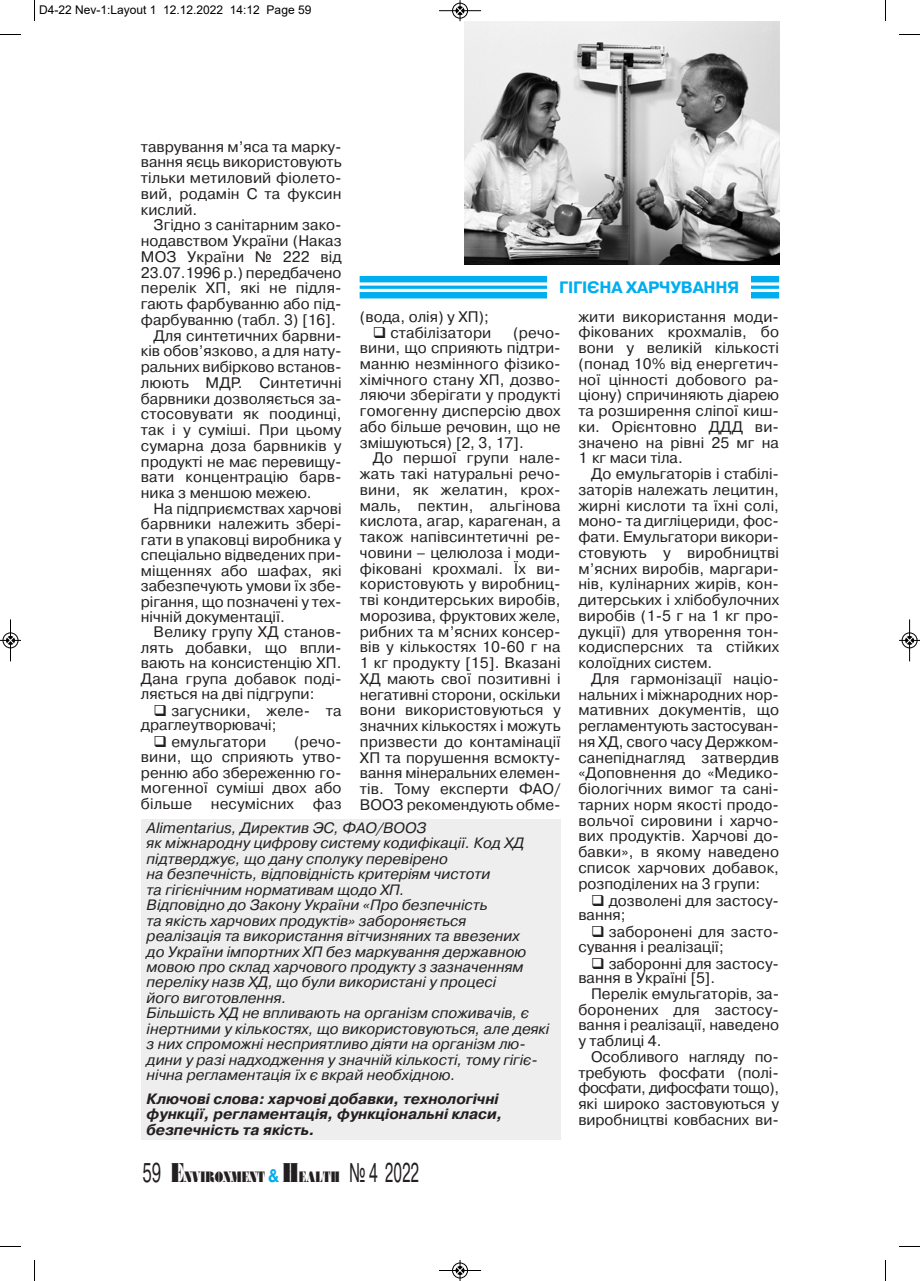
<style>
.page{position:relative;width:920px;height:1281px;background:#fff}
.page>*{position:absolute;margin:0;border:0;box-sizing:border-box;transform-origin:0 0}
.t1{font:700 16.5px "Pragmatica C";letter-spacing:-.015em;color:#00aeef}
.t2{font:15.3px/15.8px "Pragmatica C";color:#231f20;text-align:justify}
.t3{font:italic 15px/15.5px "Pragmatica C";color:#231f20}
.t4{font:italic 700 15px/15.5px "Pragmatica C";color:#231f20}
.t5{font:15px "Fat Face C";letter-spacing:.005em;color:#231f20}
.t6{font:12px "Arial";color:#000}
.s1{font-family:"Pragmatica C";font-size:27px}
.s2{font-size:27px}
.s3{font-family:"Pragmatica C";font-weight:700;font-size:18px;color:#00aeef}
</style>
<div class="page">
<img style="left:464px;top:22px;width:315px;height:242px">
<div style="left:359px;top:276px;width:420px;height:6px;background:#00aeef"></div>
<hr style="left:359px;top:286px;width:420px;height:3px;background:#00aeef">
<div style="left:359px;top:292px;width:420px;height:6px;background:#00aeef"></div>
<div style="left:547px;top:275px;width:204px;height:28px;background:#fff"></div>
<div style="left:141px;top:819px;width:419px;height:321px;background:#eeeeef"></div>
<svg style="left:34px;top:0;width:1px;height:21px"></svg>
<svg style="left:0;top:34px;width:21px;height:1px"></svg>
<svg style="left:885px;top:0;width:1px;height:21px"></svg>
<svg style="left:899px;top:34px;width:20px;height:1px"></svg>
<svg style="left:34px;top:1260px;width:1px;height:21px"></svg>
<svg style="left:0;top:1246px;width:21px;height:1px"></svg>
<svg style="left:885px;top:1260px;width:1px;height:21px"></svg>
<svg style="left:899px;top:1246px;width:20px;height:1px"></svg>
<div style="left:452px;top:3px;width:16px;height:16px;border:1px solid #fff;border-radius:50%"></div>
<hr style="left:439px;top:10px;width:42px;height:1px;background:#000">
<div style="left:452px;top:3px;width:15px;height:15px;border:1px solid #000;border-radius:50%"></div>
<svg style="left:456px;top:0;width:8px;height:21px"></svg>
<div style="left:452px;top:1262px;width:16px;height:16px;border:1px solid #fff;border-radius:50%"></div>
<hr style="left:439px;top:1270px;width:42px;height:1px;background:#000">
<div style="left:452px;top:1263px;width:15px;height:15px;border:1px solid #000;border-radius:50%"></div>
<svg style="left:456px;top:1260px;width:8px;height:21px"></svg>
<div style="left:3px;top:632px;width:15px;height:16px;border:1px solid #fff;border-radius:50%"></div>
<hr style="left:10px;top:619px;width:1px;height:42px;background:#000">
<div style="left:3px;top:633px;width:15px;height:15px;border:1px solid #000;border-radius:50%"></div>
<svg style="left:0;top:636px;width:21px;height:8px"></svg>
<div style="left:901px;top:632px;width:16px;height:16px;border:1px solid #fff;border-radius:50%"></div>
<hr style="left:909px;top:619px;width:1px;height:42px;background:#000">
<div style="left:901px;top:633px;width:16px;height:15px;border:1px solid #000;border-radius:50%"></div>
<svg style="left:899px;top:636px;width:20px;height:8px"></svg>
<p class="t6" style="left:39px;top:3px;width:274px">D4-22 Nev-1:Layout 1 12.12.2022 14:12 Page 59</p>
<p class="t2" style="left:141px;top:138px;width:202px">таврування м’яса та марку&shy;вання яєць використовують тільки метиловий фіолето&shy;вий, родамін С та фуксин кислий.</p>
<p class="t2" style="left:154px;top:217px;width:189px">Згідно з санітарним зако-</p>
<p class="t2" style="left:141px;top:233px;width:202px">нодавством України (Наказ</p>
<p class="t2" style="left:141px;top:249px;width:202px">МОЗ України № 222 від</p>
<p class="t2" style="left:141px;top:264px;width:202px">23.07.1996 р.) передбачено</p>
<p class="t2" style="left:141px;top:280px;width:202px">перелік ХП, які не підля-</p>
<p class="t2" style="left:141px;top:296px;width:202px">гають фарбуванню або під-</p>
<p class="t2" style="left:141px;top:312px;width:196px">фарбуванню (табл. 3) [16].</p>
<p class="t2" style="left:154px;top:327px;width:189px">Для синтетичних барвни-</p>
<p class="t2" style="left:141px;top:343px;width:202px">ків обов’язково, а для нату-</p>
<p class="t2" style="left:141px;top:359px;width:202px">ральних вибірково встанов-</p>
<p class="t2" style="left:141px;top:375px;width:202px">люють МДР. Синтетичні</p>
<p class="t2" style="left:141px;top:390px;width:202px">барвники дозволяється за-</p>
<p class="t2" style="left:141px;top:406px;width:202px">стосовувати як поодинці,</p>
<p class="t2" style="left:141px;top:422px;width:202px">так і у суміші. При цьому</p>
<p class="t2" style="left:141px;top:438px;width:202px">сумарна доза барвників у</p>
<p class="t2" style="left:141px;top:453px;width:202px">продукті не має перевищу-</p>
<p class="t2" style="left:141px;top:469px;width:202px">вати концентрацію барв-</p>
<p class="t2" style="left:141px;top:485px;width:172px">ника з меншою межею.</p>
<p class="t2" style="left:154px;top:501px;width:189px">На підприємствах харчові</p>
<p class="t2" style="left:141px;top:516px;width:202px">барвники належить збері-</p>
<p class="t2" style="left:141px;top:532px;width:202px">гати в упаковці виробника у</p>
<p class="t2" style="left:141px;top:547px;width:202px">спеціально відведених при-</p>
<p class="t2" style="left:141px;top:562px;width:202px">міщеннях або шафах, які</p>
<p class="t2" style="left:141px;top:578px;width:202px">забезпечують умови їх збе-</p>
<p class="t2" style="left:141px;top:593px;width:202px">рігання, що позначені у тех-</p>
<p class="t2" style="left:141px;top:609px;width:145px">нічній документації.</p>
<p class="t2" style="left:154px;top:624px;width:189px">Велику групу ХД станов-</p>
<p class="t2" style="left:141px;top:640px;width:202px">лять добавки, що впли-</p>
<p class="t2" style="left:141px;top:655px;width:202px">вають на консистенцію ХП.</p>
<p class="t2" style="left:141px;top:671px;width:202px">Дана група добавок поді-</p>
<p class="t2" style="left:141px;top:686px;width:175px">ляється на дві підгрупи:</p>
<p class="t2" style="left:141px;top:703px;width:202px;line-height:14.7px;text-indent:13px">❑ загусники, желе- та драглеутворювачі;</p>
<p class="t2" style="left:154px;top:734px;width:114px">❑ емульгатори</p>
<p class="t1" style="left:559px;top:278px;width:182px">ГІГІЄНА ХАРЧУВАННЯ</p>
<p class="t2" style="left:360px;top:308px;width:130px">(вода, олія) у ХП);</p>
<p class="t2" style="left:372px;top:325px;width:120px">❑ стабілізатори</p>
<p class="t2" style="left:578px;top:308px;width:202px">жити використання моди&shy;фікованих крохмалів, бо вони у великій кількості (понад 10% від енергетич&shy;ної цінності добового ра&shy;ціону) спричиняють діарею та розширення сліпої киш&shy;ки. Орієнтовно ДДД ви&shy;значено на рівні 25 мг на 1 кг маси тіла.</p>
<p class="t2" style="left:578px;top:466px;width:202px;text-indent:13px">До емульгаторів і стабілі&shy;заторів належать лецитин, жирні кислоти та їхні солі, моно- та дигліцериди, фос&shy;фати. Емульгатори викори&shy;стовують у виробництві м’ясних виробів, маргари&shy;нів, кулінарних жирів, кон&shy;дитерських і хлібобулочних виробів (1-5 г на 1 кг про&shy;дукції) для утворення тон&shy;кодисперсних та стійких колоїдних систем.</p>
<p class="t2" style="left:578px;top:671px;width:202px;text-indent:13px">Для гармонізації націо&shy;нальних і міжнародних нор&shy;мативних документів, що регламентують застосуван&shy;ня ХД, свого часу Держком&shy;санепіднагляд затвердив «Доповнення до «Медико&shy;біологічних вимог та сані&shy;тарних норм якості продо&shy;вольчої сировини і харчо&shy;вих продуктів. Харчові до&shy;бавки», в якому наведено список харчових добавок, розподілених на 3 групи:</p>
<p class="t2" style="left:578px;top:893px;width:202px;line-height:14.7px;text-indent:13px">❑ дозволені для застосу&shy;вання;</p>
<p class="t2" style="left:578px;top:924px;width:202px;line-height:14.7px;text-indent:13px">❑ заборонені для засто&shy;сування і реалізації;</p>
<p class="t2" style="left:578px;top:956px;width:202px;line-height:14.7px;text-indent:13px">❑ заборонні для застосу&shy;вання в Україні [5].</p>
<p class="t2" style="left:578px;top:986px;width:202px;text-indent:13px">Перелік емульгаторів, за&shy;боронених для застосу&shy;вання і реалізації, наведено у таблиці 4.</p>
<p class="t2" style="left:578px;top:1049px;width:202px;text-indent:13px">Особливого нагляду по&shy;требують фосфати (полі&shy;фосфати, дифосфати тощо), які широко застовуються у виробництві ковбасних ви-</p>
<p class="t2" style="left:360px;top:325px;width:202px;text-indent:153px">(речо&shy;вини, що сприяють підтри&shy;манню незмінного фізико&shy;хімічного стану ХП, дозво&shy;ляючи зберігати у продукті гомогенну дисперсію двох або більше речовин, що не змішуються) [2, 3, 17].</p>
<p class="t2" style="left:360px;top:450px;width:202px;text-indent:13px">До першої групи нале&shy;жать такі натуральні речо&shy;вини, як желатин, крох&shy;маль, пектин, альгінова кислота, агар, карагенан, а також напівсинтетичні ре&shy;човини – целюлоза і моди&shy;фіковані крохмалі. Їх ви&shy;користовують у виробниц&shy;тві кондитерських виробів, морозива, фруктових желе, рибних та м’ясних консер&shy;вів у кількостях 10-60 г на 1 кг продукту [15]. Вказані ХД мають свої позитивні і негативні сторони, оскільки вони використовуються у значних кількостях і можуть призвести до контамінації ХП та порушення всмокту&shy;вання мінеральних елемен&shy;тів. Тому експерти ФАО/ ВООЗ рекомендують обме-</p>
<p class="t2" style="left:141px;top:734px;width:202px;text-indent:153px">(речо&shy;вини, що сприяють утво&shy;ренню або збереженню го&shy;могенної суміші двох або більше несумісних фаз</p>
<p class="t3" style="left:147px;top:820px;width:404px">Alimentarius, Директив ЭС, ФАО/ВООЗ<br>як міжнародну цифрову систему кодифікації. Код ХД підтверджує, що дану сполуку перевірено<br>на безпечність, відповідність критеріям чистоти<br>та гігієнічним нормативам щодо ХП.<br>Відповідно до Закону України «Про безпечність<br>та якість харчових продуктів» забороняється<br>реалізація та використання вітчизняних та ввезених<br>до України імпортних ХП без маркування державною мовою про склад харчового продукту з зазначенням переліку назв ХД, що були використані у процесі<br>його виготовлення.<br>Більшість ХД не впливають на організм споживачів, є інертними у кількостях, що використовуються, але деякі з них спроможні несприятливо діяти на організм лю&shy;дини у разі надходження у значній кількості, тому гігіє&shy;нічна регламентація їх є вкрай необхідною.</p>
<p class="t4" style="left:147px;top:1091px;width:357px">Ключові слова: харчові добавки, технологічні функції, регламентація, функціональні класи, безпечність та якість.</p>
<p class="t5" style="left:142px;top:1168px;width:278px"><span class="s1">59</span> <span class="s2">E</span>NVIRONMENT <span class="s3">&amp;</span> <span class="s2">H</span>EALTH <span class="s1">№ 4 2022</span></p>
</div>
